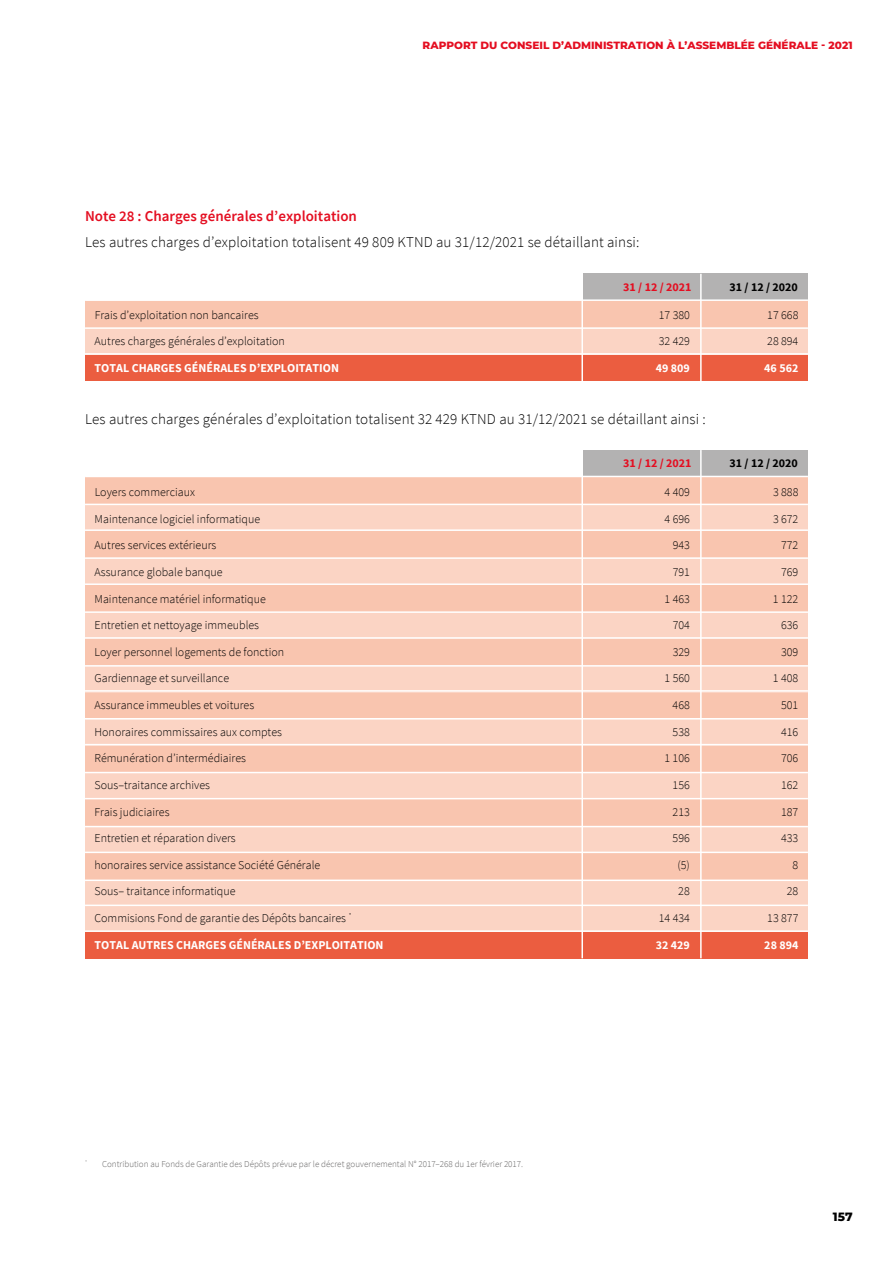
<style>
.page{position:relative;width:893px;height:1263px;background:#fff}
.page>*{position:absolute;margin:0;border:0;box-sizing:border-box;transform-origin:0 0}
.t1{font:300 15px "Source Sans Pro";letter-spacing:.01em;color:#000}
.t2{font:600 15px "Source Sans Pro";color:#e40e21}
.t3{font:300 12px "Source Sans Pro";color:#000}
.t4{font:700 12px "Source Sans Pro";color:#fff}
.t5{font:700 12px "Source Sans Pro";color:#e40e21}
.t6{font:700 12px "Source Sans Pro";color:#000}
.t7{font:800 12px "Montserrat";color:#000}
.t8{font:800 10.5px "Montserrat";color:#e40e21}
.t9{font:300 9px "Source Sans Pro";color:#646363}
</style>
<div class="page">
<div style="left:85px;top:354px;width:723px;height:27px;background:#eb5d40"></div>
<div style="left:85px;top:300px;width:723px;height:27px;background:#f9c5af"></div>
<div style="left:85px;top:328px;width:723px;height:26px;background:#fbd4c4"></div>
<div style="left:583px;top:274px;width:225px;height:26px;background:#b3b2b2"></div>
<hr style="left:85px;top:299px;width:723px;height:2px;background:#fff">
<hr style="left:85px;top:353px;width:723px;height:2px;background:#fff">
<hr style="left:85px;top:327px;width:723px;height:2px;background:#fff">
<hr style="left:700px;top:274px;width:2px;height:108px;background:#fff">
<hr style="left:581px;top:274px;width:2px;height:108px;background:#fff">
<div style="left:85px;top:476px;width:723px;height:28px;background:#f9c5af"></div>
<div style="left:85px;top:691px;width:723px;height:27px;background:#f9c5af"></div>
<div style="left:85px;top:584px;width:723px;height:27px;background:#f9c5af"></div>
<div style="left:85px;top:799px;width:723px;height:27px;background:#f9c5af"></div>
<div style="left:85px;top:530px;width:723px;height:27px;background:#f9c5af"></div>
<div style="left:85px;top:745px;width:723px;height:27px;background:#f9c5af"></div>
<div style="left:85px;top:638px;width:723px;height:27px;background:#f9c5af"></div>
<div style="left:85px;top:852px;width:723px;height:27px;background:#f9c5af"></div>
<div style="left:85px;top:931px;width:723px;height:27px;background:#eb5d40"></div>
<div style="left:85px;top:504px;width:723px;height:27px;background:#fbd4c4"></div>
<div style="left:85px;top:719px;width:723px;height:26px;background:#fbd4c4"></div>
<div style="left:85px;top:612px;width:723px;height:26px;background:#fbd4c4"></div>
<div style="left:85px;top:826px;width:723px;height:27px;background:#fbd4c4"></div>
<div style="left:85px;top:905px;width:723px;height:27px;background:#fbd4c4"></div>
<div style="left:85px;top:558px;width:723px;height:26px;background:#fbd4c4"></div>
<div style="left:85px;top:772px;width:723px;height:27px;background:#fbd4c4"></div>
<div style="left:85px;top:666px;width:723px;height:26px;background:#fbd4c4"></div>
<div style="left:85px;top:880px;width:723px;height:27px;background:#fbd4c4"></div>
<div style="left:583px;top:450px;width:225px;height:26px;background:#b3b2b2"></div>
<hr style="left:85px;top:476px;width:723px;height:1px;background:#fff">
<hr style="left:85px;top:690px;width:723px;height:2px;background:#fff">
<hr style="left:85px;top:583px;width:723px;height:2px;background:#fff">
<hr style="left:85px;top:798px;width:723px;height:1px;background:#fff">
<hr style="left:85px;top:529px;width:723px;height:2px;background:#fff">
<hr style="left:85px;top:744px;width:723px;height:1px;background:#fff">
<hr style="left:85px;top:637px;width:723px;height:2px;background:#fff">
<hr style="left:85px;top:852px;width:723px;height:1px;background:#fff">
<hr style="left:85px;top:930px;width:723px;height:2px;background:#fff">
<hr style="left:85px;top:504px;width:723px;height:1px;background:#fff">
<hr style="left:85px;top:611px;width:723px;height:2px;background:#fff">
<hr style="left:85px;top:826px;width:723px;height:1px;background:#fff">
<hr style="left:85px;top:904px;width:723px;height:2px;background:#fff">
<hr style="left:85px;top:557px;width:723px;height:2px;background:#fff">
<hr style="left:85px;top:772px;width:723px;height:1px;background:#fff">
<hr style="left:85px;top:665px;width:723px;height:2px;background:#fff">
<hr style="left:85px;top:879px;width:723px;height:2px;background:#fff">
<hr style="left:700px;top:450px;width:2px;height:508px;background:#fff">
<hr style="left:581px;top:450px;width:2px;height:508px;background:#fff">
<p class="t8" style="left:423px;top:37px;width:431px">RAPPORT DU CONSEIL D’ADMINISTRATION À L’ASSEMBLÉE GÉNÉRALE - 2021</p>
<p class="t2" style="left:85px;top:206px;width:273px">Note 28 : Charges générales d’exploitation</p>
<p class="t1" style="left:85px;top:233px;width:556px">Les autres charges d’exploitation totalisent 49 809 KTND au 31/12/2021 se détaillant ainsi:</p>
<p class="t5" style="left:623px;top:279px;width:70px">31 / 12 / 2021</p>
<p class="t6" style="left:729px;top:279px;width:70px">31 / 12 / 2020</p>
<p class="t3" style="left:95px;top:307px;width:165px">Frais d’exploitation non bancaires</p>
<p class="t3" style="left:659px;top:307px;width:33px">17 380</p>
<p class="t3" style="left:767px;top:307px;width:33px">17 668</p>
<p class="t3" style="left:95px;top:334px;width:192px">Autres charges générales d’exploitation</p>
<p class="t3" style="left:659px;top:334px;width:33px">32 429</p>
<p class="t3" style="left:767px;top:334px;width:33px">28 894</p>
<p class="t4" style="left:95px;top:360px;width:246px">TOTAL CHARGES GÉNÉRALES D’EXPLOITATION</p>
<p class="t4" style="left:656px;top:360px;width:36px">49 809</p>
<p class="t4" style="left:764px;top:360px;width:36px">46 562</p>
<p class="t1" style="left:85px;top:409px;width:622px">Les autres charges générales d’exploitation totalisent 32 429 KTND au 31/12/2021 se détaillant ainsi :</p>
<p class="t5" style="left:623px;top:455px;width:70px">31 / 12 / 2021</p>
<p class="t6" style="left:729px;top:455px;width:70px">31 / 12 / 2020</p>
<p class="t3" style="left:95px;top:485px;width:102px">Loyers commerciaux</p>
<p class="t3" style="left:665px;top:485px;width:27px">4 409</p>
<p class="t3" style="left:773px;top:485px;width:27px">3 888</p>
<p class="t3" style="left:95px;top:511px;width:167px">Maintenance logiciel informatique</p>
<p class="t3" style="left:665px;top:511px;width:27px">4 696</p>
<p class="t3" style="left:773px;top:511px;width:27px">3 672</p>
<p class="t3" style="left:95px;top:538px;width:123px">Autres services extérieurs</p>
<p class="t3" style="left:673px;top:538px;width:19px">943</p>
<p class="t3" style="left:781px;top:538px;width:19px">772</p>
<p class="t3" style="left:95px;top:564px;width:130px">Assurance globale banque</p>
<p class="t3" style="left:673px;top:564px;width:19px">791</p>
<p class="t3" style="left:781px;top:564px;width:19px">769</p>
<p class="t3" style="left:95px;top:591px;width:173px">Maintenance matériel informatique</p>
<p class="t3" style="left:664px;top:591px;width:27px">1 463</p>
<p class="t3" style="left:773px;top:591px;width:27px">1 122</p>
<p class="t3" style="left:95px;top:618px;width:166px">Entretien et nettoyage immeubles</p>
<p class="t3" style="left:673px;top:618px;width:19px">704</p>
<p class="t3" style="left:781px;top:618px;width:19px">636</p>
<p class="t3" style="left:95px;top:644px;width:191px">Loyer personnel logements de fonction</p>
<p class="t3" style="left:673px;top:644px;width:19px">329</p>
<p class="t3" style="left:781px;top:644px;width:19px">309</p>
<p class="t3" style="left:95px;top:671px;width:136px">Gardiennage et surveillance</p>
<p class="t3" style="left:664px;top:671px;width:27px">1 560</p>
<p class="t3" style="left:773px;top:671px;width:27px">1 408</p>
<p class="t3" style="left:95px;top:698px;width:161px">Assurance immeubles et voitures</p>
<p class="t3" style="left:673px;top:698px;width:19px">468</p>
<p class="t3" style="left:781px;top:698px;width:19px">501</p>
<p class="t3" style="left:95px;top:724px;width:189px">Honoraires commissaires aux comptes</p>
<p class="t3" style="left:673px;top:724px;width:19px">538</p>
<p class="t3" style="left:781px;top:724px;width:19px">416</p>
<p class="t3" style="left:95px;top:751px;width:153px">Rémunération d’intermédiaires</p>
<p class="t3" style="left:664px;top:751px;width:27px">1 106</p>
<p class="t3" style="left:781px;top:751px;width:19px">706</p>
<p class="t3" style="left:95px;top:778px;width:117px">Sous–traitance archives</p>
<p class="t3" style="left:673px;top:778px;width:19px">156</p>
<p class="t3" style="left:781px;top:778px;width:19px">162</p>
<p class="t3" style="left:95px;top:804px;width:77px">Frais judiciaires</p>
<p class="t3" style="left:673px;top:804px;width:19px">213</p>
<p class="t3" style="left:781px;top:804px;width:19px">187</p>
<p class="t3" style="left:95px;top:831px;width:143px">Entretien et réparation divers</p>
<p class="t3" style="left:673px;top:831px;width:19px">596</p>
<p class="t3" style="left:781px;top:831px;width:19px">433</p>
<p class="t3" style="left:94px;top:857px;width:227px">honoraires service assistance Société Générale</p>
<p class="t3" style="left:677px;top:857px;width:14px">(5)</p>
<p class="t3" style="left:792px;top:857px;width:7px">8</p>
<p class="t3" style="left:94px;top:884px;width:143px">Sous– traitance informatique</p>
<p class="t3" style="left:678px;top:884px;width:13px">28</p>
<p class="t3" style="left:787px;top:884px;width:13px">28</p>
<p class="t3" style="left:94px;top:911px;width:258px">Commisions Fond de garantie des Dépôts bancaires <sup>*</sup></p>
<p class="t3" style="left:659px;top:911px;width:33px">14 434</p>
<p class="t3" style="left:767px;top:911px;width:33px">13 877</p>
<p class="t4" style="left:95px;top:937px;width:290px">TOTAL AUTRES CHARGES GÉNÉRALES D’EXPLOITATION</p>
<p class="t4" style="left:656px;top:937px;width:36px">32 429</p>
<p class="t4" style="left:764px;top:937px;width:36px">28 894</p>
<p class="t9" style="left:85px;top:1159px;width:440px"><sup>*</sup> Contribution au Fonds de Garantie des Dépôts prévue par le décret gouvernemental N° 2017–268 du 1er février 2017.</p>
<p class="t7" style="left:833px;top:1208px;width:21px">157</p>
</div>
